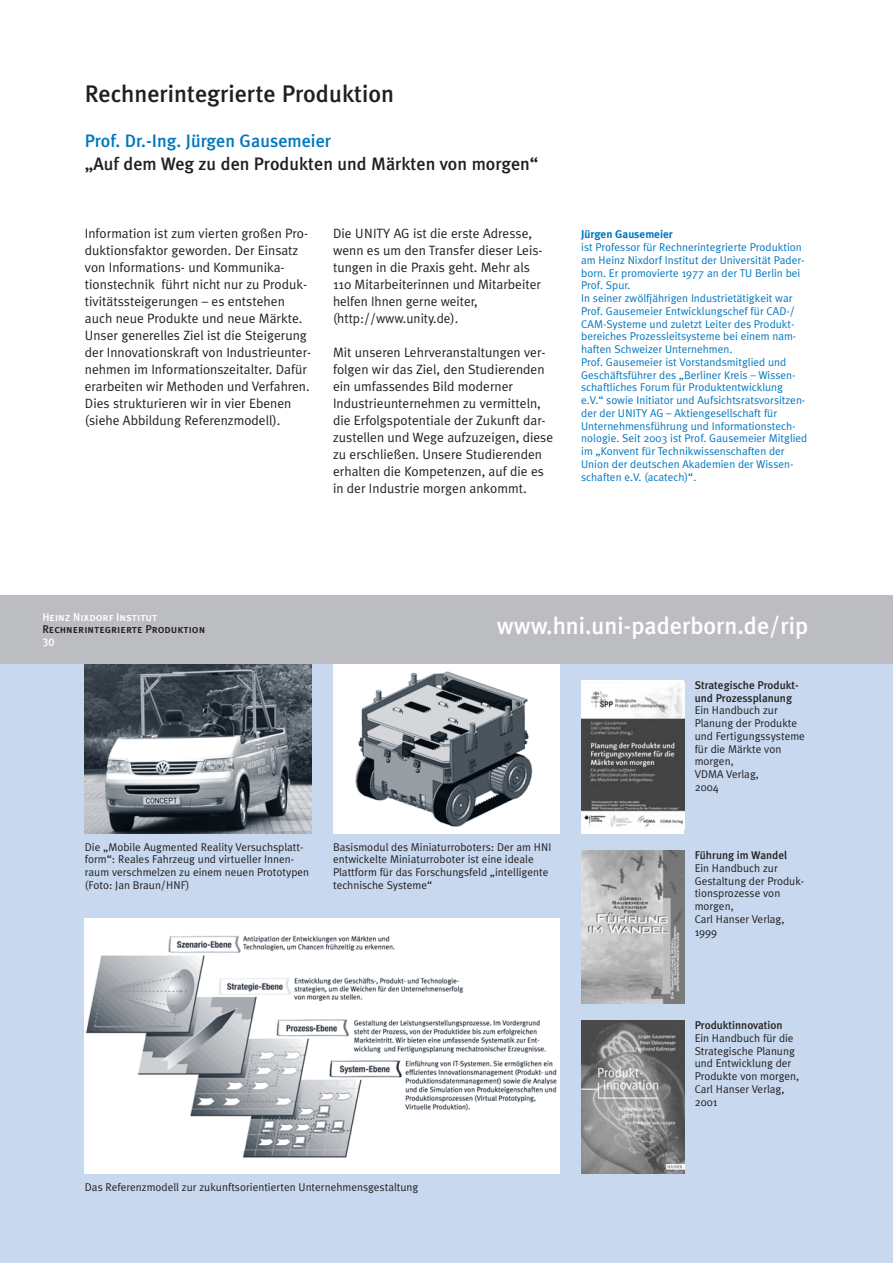
<style>
.page{position:relative;width:893px;height:1263px;background:#fff}
.page>*{position:absolute;margin:0;border:0;box-sizing:border-box;transform-origin:0 0}
.t1{font:500 24px "Meta Plus";color:#231f20}
.t2{font:500 24px "Meta Plus";color:#fff}
.t3{font:500 18px "Meta Plus";color:#231f20}
.t4{font:500 18px "Meta Plus";color:#0077c0}
.t5{font:13.5px/17px "Meta Plus Normal";color:#231f20}
.t6{font:11.25px/12.8px "Meta Plus Normal";color:#0077c0}
.t7{font:11.25px/12.8px "Meta Plus Normal";color:#231f20}
.t8{font:500 11.25px/12.8px "Meta Plus";color:#231f20}
.t9{font:11.25px "Meta Plus Medium Caps";color:#231f20}
.t10{font:11.25px "Meta Plus Medium Caps";color:#fff}
.t11{font:700 11.25px "Meta Plus";color:#0077c0}
</style>
<div class="page">
<div style="left:0;top:663px;width:892px;height:600px;background:#c7d8ef"></div>
<div style="left:333px;top:663px;width:227px;height:170px;background:#fff"></div>
<img style="left:355px;top:672px;width:178px;height:155px">
<img style="left:85px;top:663px;width:227px;height:170px">
<div style="left:581px;top:680px;width:103px;height:153px;background:#fff"></div>
<img style="left:581px;top:684px;width:103px;height:143px">
<img style="left:581px;top:850px;width:103px;height:154px">
<div style="left:85px;top:919px;width:475px;height:255px;background:#fff"></div>
<img style="left:86px;top:935px;width:471px;height:223px">
<img style="left:581px;top:1021px;width:103px;height:153px">
<div style="left:0;top:595px;width:892px;height:68px;background:#bbbdc0"></div>
<h1 class="t1" style="left:85px;top:84px;width:311px">Rechnerintegrierte Produktion</h1>
<h2 class="t4" style="left:85px;top:134px;width:248px">Prof. Dr.-Ing. Jürgen Gausemeier</h2>
<h2 class="t3" style="left:85px;top:157px;width:455px">„Auf dem Weg zu den Produkten und Märkten von morgen“</h2>
<p class="t5" style="left:333px;top:226px;width:211px">Die UNITY AG ist die erste Adresse, wenn es um den Transfer dieser Leis&shy;tungen in die Praxis geht. Mehr als<br>110 Mitarbeiterinnen und Mitarbeiter helfen Ihnen gerne weiter, (http://www.unity.de).</p>
<p class="t5" style="left:333px;top:345px;width:222px">Mit unseren Lehrveranstaltungen ver&shy;folgen wir das Ziel, den Studierenden ein umfassendes Bild moderner Industrieunternehmen zu vermitteln, die Erfolgspotentiale der Zukunft dar&shy;zustellen und Wege aufzuzeigen, diese zu erschließen. Unsere Studierenden erhalten die Kompetenzen, auf die es in der Industrie morgen ankommt.</p>
<p class="t5" style="left:85px;top:226px;width:228px">Information ist zum vierten großen Pro&shy;duktionsfaktor geworden. Der Einsatz von Informations- und Kommunika&shy;tionstechnik führt nicht nur zu Produk&shy;tivitätssteigerungen – es entstehen auch neue Produkte und neue Märkte.<br>Unser generelles Ziel ist die Steigerung der Innovationskraft von Industrieunter&shy;nehmen im Informationszeitalter. Dafür erarbeiten wir Methoden und Verfahren.<br>Dies strukturieren wir in vier Ebenen (siehe Abbildung Referenzmodell).</p>
<p class="t11" style="left:581px;top:230px;width:93px">Jürgen Gausemeier</p>
<p class="t6" style="left:581px;top:242px;width:228px">ist Professor für Rechnerintegrierte Produktion am Heinz Nixdorf Institut der Universität Pader&shy;born. Er promovierte 1977 an der TU Berlin bei Prof. Spur.<br>In seiner zwölfjährigen Industrietätigkeit war Prof. Gausemeier Entwicklungschef für CAD-/ CAM-Systeme und zuletzt Leiter des Produkt&shy;bereiches Prozessleitsysteme bei einem nam&shy;haften Schweizer Unternehmen.<br>Prof. Gausemeier ist Vorstandsmitglied und Geschäftsführer des „Berliner Kreis – Wissen&shy;schaftliches Forum für Produktentwicklung e.V.“ sowie Initiator und Aufsichtsratsvorsitzen&shy;der der UNITY AG – Aktiengesellschaft für Unternehmensführung und Informationstech&shy;nologie. Seit 2003 ist Prof. Gausemeier Mitglied im „Konvent für Technikwissenschaften der Union der deutschen Akademien der Wissen&shy;schaften e.V. (acatech)“.</p>
<p class="t10" style="left:42px;top:610px;width:116px">Heinz Nixdorf Institut</p>
<p class="t9" style="left:42px;top:623px;width:164px">Rechnerintegrierte Produktion</p>
<p class="t10" style="left:42px;top:636px;width:14px">30</p>
<p class="t7" style="left:85px;top:841px;width:226px">Die „Mobile Augmented Reality Versuchsplatt&shy;form“: Reales Fahrzeug und virtueller Innen&shy;raum verschmelzen zu einem neuen Prototypen (Foto: Jan Braun/HNF)</p>
<h1 class="t2" style="left:497px;top:616px;width:313px">www.hni.uni-paderborn.de/rip</h1>
<p class="t7" style="left:333px;top:841px;width:220px">Basismodul des Miniaturroboters: Der am HNI entwickelte Miniaturroboter ist eine ideale Plattform für das Forschungsfeld „intelligente technische Systeme“</p>
<p class="t8" style="left:694px;top:679px;width:106px">Strategische Produkt&shy;und Prozessplanung</p>
<p class="t7" style="left:694px;top:705px;width:112px">Ein Handbuch zur<br>Planung der Produkte und Fertigungssysteme für die Märkte von morgen,<br>VDMA Verlag,<br>2004</p>
<p class="t8" style="left:694px;top:849px;width:94px">Führung im Wandel</p>
<p class="t7" style="left:694px;top:862px;width:111px">Ein Handbuch zur<br>Gestaltung der Produk&shy;tionsprozesse von morgen,<br>Carl Hanser Verlag,<br>1999</p>
<p class="t8" style="left:694px;top:1019px;width:89px">Produktinnovation</p>
<p class="t7" style="left:694px;top:1032px;width:106px">Ein Handbuch für die<br>Strategische Planung und Entwicklung der<br>Produkte von morgen,<br>Carl Hanser Verlag,<br>2001</p>
<p class="t7" style="left:85px;top:1181px;width:335px">Das Referenzmodell zur zukunftsorientierten Unternehmensgestaltung</p>
</div>
